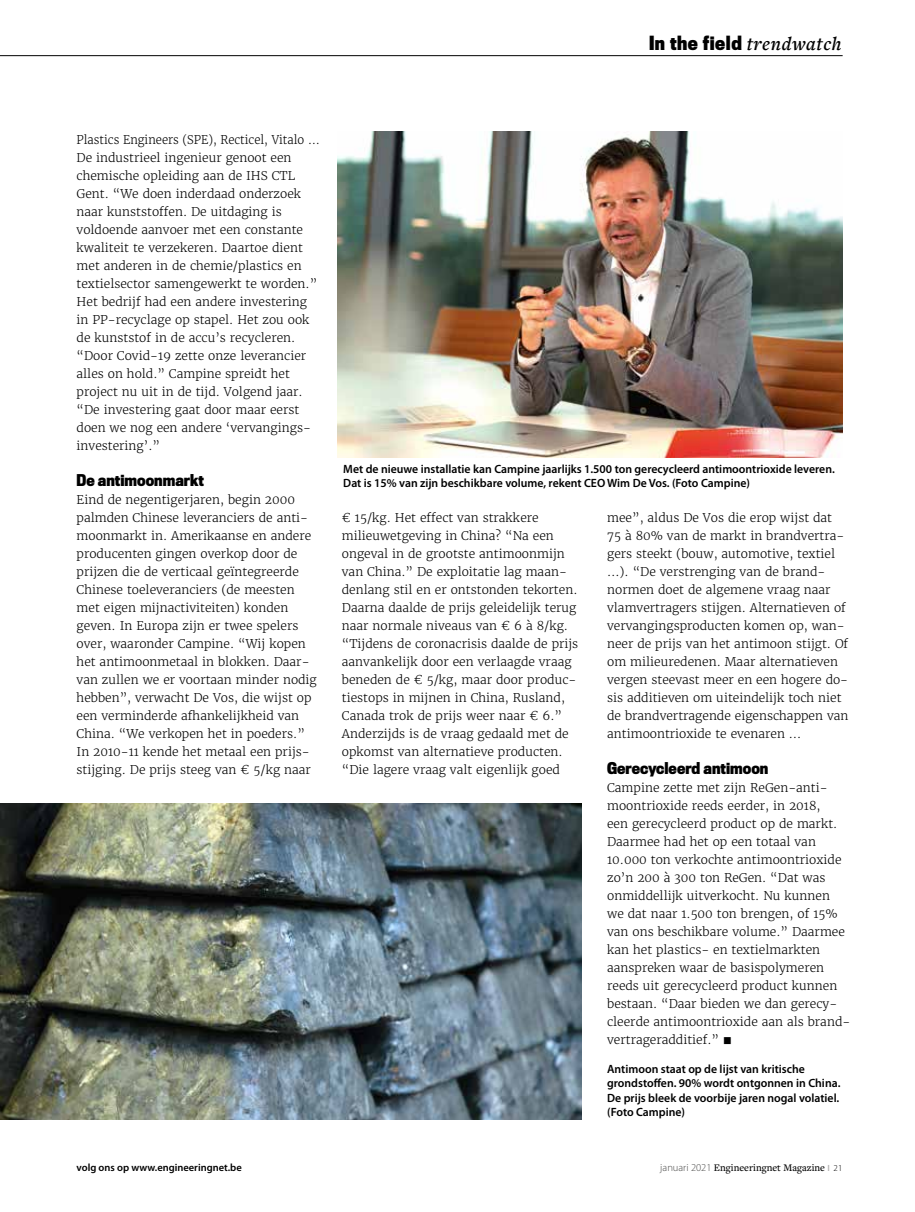
<style>
.page{position:relative;width:915px;height:1212px;background:#fff}
.page>*{position:absolute;margin:0;border:0;box-sizing:border-box;transform-origin:0 0}
.t1{font:700 18px "Titling Gothic FB Cond";letter-spacing:.03em;color:#000}
.t2{font:700 15px "Titling Gothic FB Cond";color:#000}
.t3{font:300 12px/18px "Merriweather";color:#000}
.t4{font:300 12px/18px "Merriweather";color:#000;scale:.94 1}
.t5{font:600 12px/14.4px "Myriad Pro";color:#000}
.t6{font:500 10.5px "Freight Text Pro";color:#000}
.t7{font:600 10.5px "Myriad Pro";color:#000}
.s1{font-family:"Freight Text Pro";font-weight:600;font-style:italic;font-size:19.5px}
.s2{font-family:"Myriad Pro";font-weight:300;color:#4a4a49}
.s3{font-family:"Myriad Pro";font-weight:600;font-size:9px;color:#b3b2b2}
.s4{font-family:"Myriad Pro";font-weight:300;font-size:9px}
</style>
<div class="page">
<hr style="left:0;top:55px;width:842px;height:1px;background:#000">
<img style="left:338px;top:132px;width:504px;height:325px">
<img style="left:0;top:804px;width:581px;height:315px">
<h1 class="t1" style="left:648px;top:32px;width:194px">In the field <span class="s1">trendwatch</span></h1>
<p class="t4" style="left:77px;top:131px;width:260px">Plastics Engineers (SPE), Recticel, Vitalo … De industrieel ingenieur genoot een chemische opleiding aan de IHS CTL Gent. “We doen inderdaad onderzoek naar kunststoffen. De uitdaging is voldoende aanvoer met een constante kwaliteit te verzekeren. Daartoe dient met anderen in de chemie/plastics en textielsector samengewerkt te worden.” Het bedrijf had een andere investering in PP-recyclage op stapel. Het zou ook de kunststof in de accu’s recycleren. “Door Covid-19 zette onze leverancier alles on hold.” Campine spreidt het project nu uit in de tijd. Volgend jaar. “De investering gaat door maar eerst doen we nog een andere ‘vervangings&shy;investering’.”</p>
<p class="t2" style="left:77px;top:471px;width:129px">De antimoonmarkt</p>
<p class="t3" style="left:77px;top:491px;width:242px">Eind de negentigerjaren, begin 2000 palmden Chinese leveranciers de anti&shy;moonmarkt in. Amerikaanse en andere producenten gingen overkop door de prijzen die de verticaal geïntegreerde Chinese toeleveranciers (de meesten met eigen mijnactiviteiten) konden geven. In Europa zijn er twee spelers over, waaronder Campine. “Wij kopen het antimoonmetaal in blokken. Daar&shy;van zullen we er voortaan minder nodig hebben”, verwacht De Vos, die wijst op een verminderde afhankelijkheid van China. “We verkopen het in poeders.” In 2010-11 kende het metaal een prijs&shy;stijging. De prijs steeg van € 5/kg naar</p>
<p class="t5" style="left:343px;top:461px;width:493px">Met de nieuwe installatie kan Campine jaarlijks 1.500 ton gerecycleerd antimoontrioxide leveren.<br>Dat is 15% van zijn beschikbare volume, rekent CEO Wim De Vos. (Foto Campine)</p>
<p class="t3" style="left:342px;top:509px;width:238px">€ 15/kg. Het effect van strakkere milieuwetgeving in China? “Na een ongeval in de grootste antimoonmijn van China.” De exploitatie lag maan&shy;denlang stil en er ontstonden tekorten.<br>Daarna daalde de prijs geleidelijk terug naar normale niveaus van € 6 à 8/kg. “Tijdens de coronacrisis daalde de prijs aanvankelijk door een verlaagde vraag beneden de € 5/kg, maar door produc&shy;tiestops in mijnen in China, Rusland, Canada trok de prijs weer naar € 6.” Anderzijds is de vraag gedaald met de opkomst van alternatieve producten. “Die lagere vraag valt eigenlijk goed</p>
<p class="t3" style="left:607px;top:509px;width:243px">mee”, aldus De Vos die erop wijst dat 75 à 80% van de markt in brandvertra&shy;gers steekt (bouw, automotive, textiel …). “De verstrenging van de brand&shy;normen doet de algemene vraag naar vlamvertragers stijgen. Alternatieven of vervangingsproducten komen op, wan&shy;neer de prijs van het antimoon stijgt. Of om milieuredenen. Maar alternatieven vergen steevast meer en een hogere do&shy;sis additieven om uiteindelijk toch niet de brandvertragende eigenschappen van antimoontrioxide te evenaren …</p>
<p class="t2" style="left:607px;top:759px;width:163px">Gerecycleerd antimoon</p>
<p class="t3" style="left:607px;top:779px;width:244px">Campine zette met zijn ReGen-anti&shy;moontrioxide reeds eerder, in 2018,<br>een gerecycleerd product op de markt.<br>Daarmee had het op een totaal van 10.000 ton verkochte antimoontrioxide zo’n 200 à 300 ton ReGen. “Dat was onmiddellijk uitverkocht. Nu kunnen<br>we dat naar 1.500 ton brengen, of 15% van ons beschikbare volume.” Daarmee kan het plastics- en textielmarkten aanspreken waar de basispolymeren reeds uit gerecycleerd product kunnen bestaan. “Daar bieden we dan gerecy&shy;cleerde antimoontrioxide aan als brand&shy;vertrageradditief.” ■</p>
<p class="t5" style="left:607px;top:1062px;width:235px">Antimoon staat op de lijst van kritische grondstoffen. 90% wordt ontgonnen in China.<br>De prijs bleek de voorbije jaren nogal volatiel. (Foto Campine)</p>
<p class="t7" style="left:77px;top:1161px;width:167px">volg ons op www.engineeringnet.be</p>
<p class="t6" style="left:660px;top:1161px;width:184px"><span class="s2">januari 2021</span> Engineeringnet Magazine <span class="s3">I</span> <span class="s4">21</span></p>
</div>
